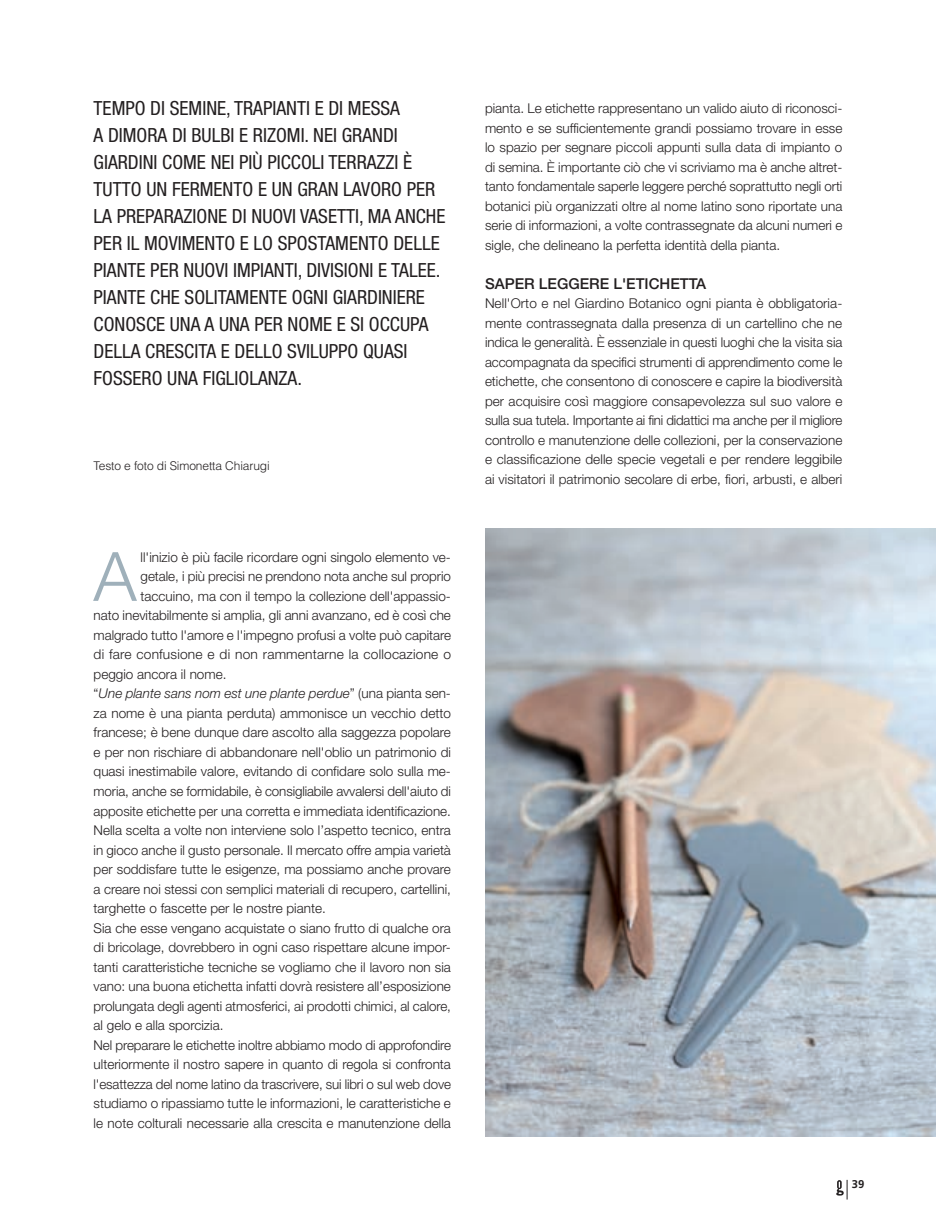
<style>
.page{position:relative;width:936px;height:1221px;background:#fff}
.page>*{position:absolute;margin:0;border:0;box-sizing:border-box;transform-origin:0 0}
.t1{font:300 68.1px "Helvetica Neue LT Std";color:#9fb0ba}
.t2{font:condensed 19.5px/27px "Helvetica Neue LT Std";color:#231f20}
.t3{font:500 15px "Helvetica Neue LT Std";color:#231f20}
.t4{font:300 13.5px/19.5px "Helvetica Neue LT Std";color:#231f20;text-align:justify}
.t5{font:italic 300 13.5px "Helvetica Neue LT Std";color:#231f20}
.t6{font:300 12px "Helvetica LT Std";letter-spacing:-.01em;color:#231f20}
.t7{font:700 11.25px "Frutiger LT Std";color:#231f20}
.s1{font-style:normal}
</style>
<div class="page">
<svg style="left:836px;top:1179px;width:11px;height:20px"></svg>
<img style="left:485px;top:528px;width:450px;height:608px">
<p class="t2" style="left:94px;top:94px;width:353px">TEMPO DI SEMINE, TRAPIANTI E DI MESSA<br>A DIMORA DI BULBI E RIZOMI. NEI GRANDI GIARDINI COME NEI PIÙ PICCOLI TERRAZZI È TUTTO UN FERMENTO E UN GRAN LAVORO PER LA PREPARAZIONE DI NUOVI VASETTI, MA ANCHE PER IL MOVIMENTO E LO SPOSTAMENTO DELLE PIANTE PER NUOVI IMPIANTI, DIVISIONI E TALEE.<br>PIANTE CHE SOLITAMENTE OGNI GIARDINIERE CONOSCE UNA A UNA PER NOME E SI OCCUPA DELLA CRESCITA E DELLO SVILUPPO QUASI FOSSERO UNA FIGLIOLANZA.</p>
<p class="t6" style="left:94px;top:457px;width:178px">Testo e foto di Simonetta Chiarugi</p>
<h1 class="t1" style="left:94px;top:535px;width:44px">A</h1>
<p class="t4" style="left:141px;top:547px;width:312px">ll'inizio è più facile ricordare ogni singolo elemento ve-</p>
<p class="t4" style="left:141px;top:566px;width:312px">getale, i più precisi ne prendono nota anche sul proprio</p>
<p class="t4" style="left:141px;top:586px;width:312px">taccuino, ma con il tempo la collezione dell'appassio-</p>
<p class="t4" style="left:94px;top:605px;width:359px">nato inevitabilmente si amplia, gli anni avanzano, ed è così che</p>
<p class="t4" style="left:94px;top:625px;width:359px">malgrado tutto l'amore e l'impegno profusi a volte può capitare</p>
<p class="t4" style="left:94px;top:644px;width:359px">di fare confusione e di non rammentarne la collocazione o</p>
<p class="t4" style="left:94px;top:664px;width:134px">peggio ancora il nome.</p>
<p class="t5" style="left:94px;top:685px;width:359px"><span class="s1">“</span>Une plante sans nom est une plante perdue<span class="s1">” (una pianta sen-</span></p>
<p class="t4" style="left:94px;top:703px;width:359px">za nome è una pianta perduta) ammonisce un vecchio detto</p>
<p class="t4" style="left:94px;top:722px;width:359px">francese; è bene dunque dare ascolto alla saggezza popolare</p>
<p class="t4" style="left:94px;top:742px;width:359px">e per non rischiare di abbandonare nell'oblio un patrimonio di</p>
<p class="t4" style="left:94px;top:761px;width:359px">quasi inestimabile valore, evitando di confidare solo sulla me-</p>
<p class="t4" style="left:94px;top:781px;width:359px">moria, anche se formidabile, è consigliabile avvalersi dell'aiuto di</p>
<p class="t4" style="left:94px;top:800px;width:359px">apposite etichette per una corretta e immediata identificazione.</p>
<p class="t4" style="left:94px;top:820px;width:359px">Nella scelta a volte non interviene solo l’aspetto tecnico, entra</p>
<p class="t4" style="left:94px;top:839px;width:359px">in gioco anche il gusto personale. Il mercato offre ampia varietà</p>
<p class="t4" style="left:94px;top:859px;width:359px">per soddisfare tutte le esigenze, ma possiamo anche provare</p>
<p class="t4" style="left:94px;top:878px;width:359px">a creare noi stessi con semplici materiali di recupero, cartellini,</p>
<p class="t4" style="left:94px;top:898px;width:234px">targhette o fascette per le nostre piante.</p>
<p class="t4" style="left:94px;top:917px;width:359px">Sia che esse vengano acquistate o siano frutto di qualche ora</p>
<p class="t4" style="left:94px;top:937px;width:359px">di bricolage, dovrebbero in ogni caso rispettare alcune impor-</p>
<p class="t4" style="left:94px;top:956px;width:359px">tanti caratteristiche tecniche se vogliamo che il lavoro non sia</p>
<p class="t4" style="left:94px;top:976px;width:359px">vano: una buona etichetta infatti dovrà resistere all’esposizione</p>
<p class="t4" style="left:94px;top:995px;width:359px">prolungata degli agenti atmosferici, ai prodotti chimici, al calore,</p>
<p class="t4" style="left:94px;top:1015px;width:131px">al gelo e alla sporcizia.</p>
<p class="t4" style="left:94px;top:1034px;width:359px">Nel preparare le etichette inoltre abbiamo modo di approfondire</p>
<p class="t4" style="left:94px;top:1054px;width:359px">ulteriormente il nostro sapere in quanto di regola si confronta</p>
<p class="t4" style="left:94px;top:1073px;width:359px">l'esattezza del nome latino da trascrivere, sui libri o sul web dove</p>
<p class="t4" style="left:94px;top:1093px;width:359px">studiamo o ripassiamo tutte le informazioni, le caratteristiche e</p>
<p class="t4" style="left:94px;top:1112px;width:359px">le note colturali necessarie alla crescita e manutenzione della</p>
<p class="t4" style="left:485px;top:98px;width:359px">pianta. Le etichette rappresentano un valido aiuto di riconosci&shy;mento e se sufficientemente grandi possiamo trovare in esse lo spazio per segnare piccoli appunti sulla data di impianto o di semina. È importante ciò che vi scriviamo ma è anche altret&shy;tanto fondamentale saperle leggere perché soprattutto negli orti botanici più organizzati oltre al nome latino sono riportate una serie di informazioni, a volte contrassegnate da alcuni numeri e sigle, che delineano la perfetta identità della pianta.</p>
<p class="t3" style="left:485px;top:274px;width:223px">SAPER LEGGERE L'ETICHETTA</p>
<p class="t4" style="left:485px;top:293px;width:359px">Nell'Orto e nel Giardino Botanico ogni pianta è obbligatoria&shy;mente contrassegnata dalla presenza di un cartellino che ne indica le generalità. È essenziale in questi luoghi che la visita sia accompagnata da specifici strumenti di apprendimento come le etichette, che consentono di conoscere e capire la biodiversità per acquisire così maggiore consapevolezza sul suo valore e sulla sua tutela. Importante ai fini didattici ma anche per il migliore controllo e manutenzione delle collezioni, per la conservazione e classificazione delle specie vegetali e per rendere leggibile ai visitatori il patrimonio secolare di erbe, fiori, arbusti, e alberi</p>
<p class="t7" style="left:851px;top:1177px;width:14px">39</p>
</div>
